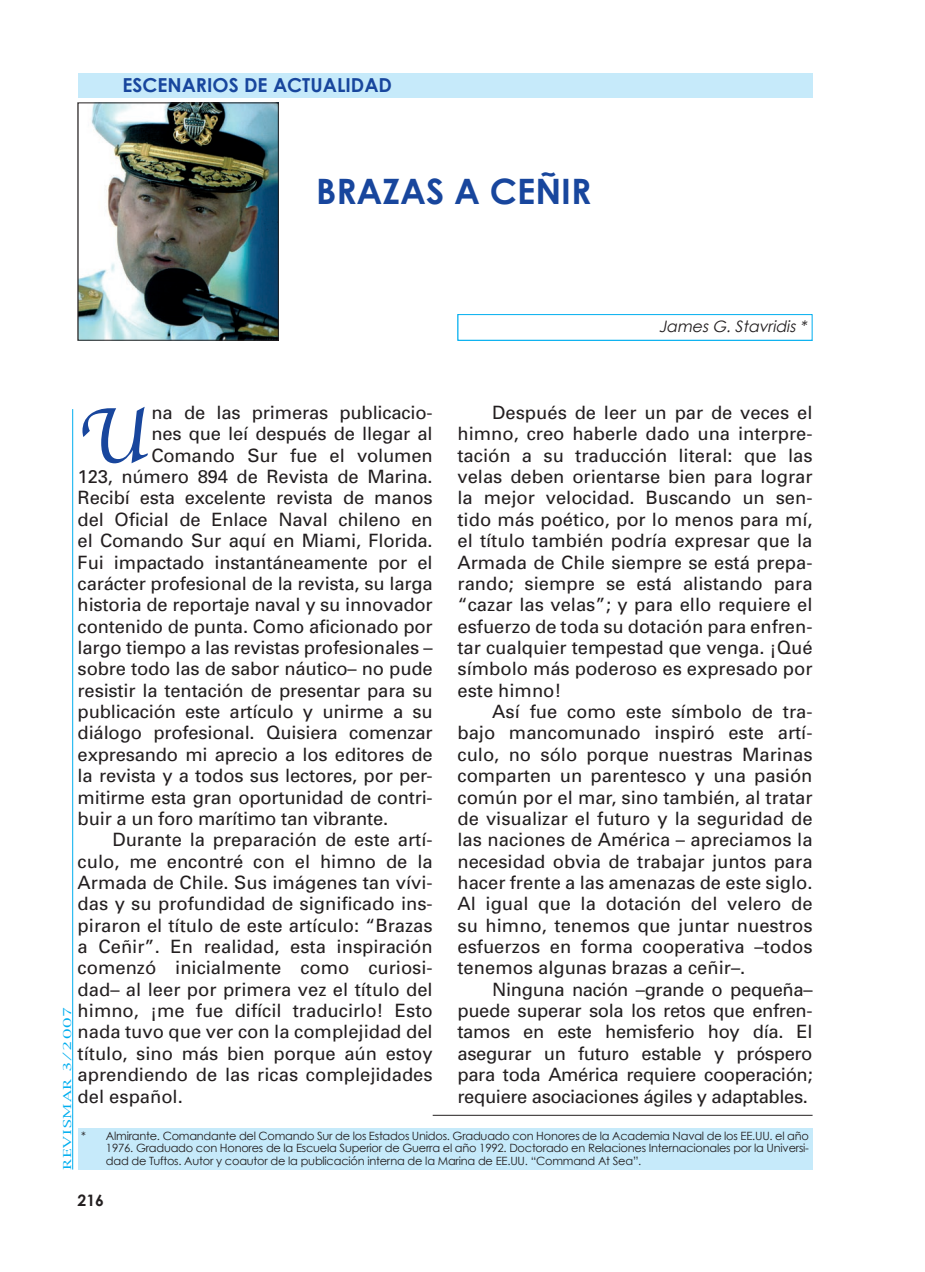
<style>
.page{position:relative;width:925px;height:1272px;background:#fff}
.page>*{position:absolute;margin:0;border:0;box-sizing:border-box;transform-origin:0 0}
.t1{font:81.38px "Apple Chancery";color:#18469d}
.t2{font:700 35px "Century Gothic";color:#18469d}
.t3{font:700 19.25px "Century Gothic";color:#18469d}
.t4{font:18.38px/21.3px "Univers";letter-spacing:-.01em;color:#231f20;text-align:justify}
.t5{font:italic 15.75px "Century Gothic";color:#231f20}
.t6{font:700 15.75px "Century Gothic";color:#231f20}
.t7{font:11.38px/12.2px "Century Gothic";letter-spacing:-.02em;color:#231f20;text-align:justify}
.t8{font:10.5px "New York";letter-spacing:.05em;color:#00aeef;scale:1.5 1}
</style>
<div class="page">
<hr style="left:72px;top:409px;width:1px;height:760px;background:#00aeef">
<div style="left:457px;top:314px;width:355px;height:26px;border:1px solid #00aeef"></div>
<div style="left:78px;top:73px;width:734px;height:24px;background:#c6eafa"></div>
<div style="left:78px;top:1128px;width:734px;height:41px;background:#c6eafa"></div>
<hr style="left:432px;top:1114px;width:380px;height:1px;background:#231f20">
<img style="left:80px;top:104px;width:196px;height:234px">
<div style="left:78px;top:102px;width:200px;height:238px;border:1px solid #231f20"></div>
<p class="t3" style="left:122px;top:73px;width:271px">ESCENARIOS DE ACTUALIDAD</p>
<h2 class="t2" style="left:316px;top:170px;width:277px">BRAZAS A CEÑIR</h2>
<p class="t5" style="left:658px;top:316px;width:152px">James G. Stavridis *</p>
<h1 class="t1" style="left:78px;top:370px;width:71px">U</h1>
<p class="t4" style="left:151px;top:402px;width:283px">na de las primeras publicacio-</p>
<p class="t4" style="left:457px;top:402px;width:356px;text-indent:35px">Después de leer un par de veces el himno, creo haberle dado una interpre&shy;tación a su traducción literal: que las velas deben orientarse bien para lograr la mejor velocidad. Buscando un sen&shy;tido más poético, por lo menos para mí, el título también podría expresar que la Armada de Chile siempre se está prepa&shy;rando; siempre se está alistando para “cazar las velas”; y para ello requiere el esfuerzo de toda su dotación para enfren&shy;tar cualquier tempestad que venga. ¡Qué símbolo más poderoso es expresado por este himno!</p>
<p class="t4" style="left:457px;top:701px;width:356px;text-indent:35px">Así fue como este símbolo de tra&shy;bajo mancomunado inspiró este artí&shy;culo, no sólo porque nuestras Marinas comparten un parentesco y una pasión común por el mar, sino también, al tratar de visualizar el futuro y la seguridad de las naciones de América – apreciamos la necesidad obvia de trabajar juntos para hacer frente a las amenazas de este siglo.<br>Al igual que la dotación del velero de su himno, tenemos que juntar nuestros esfuerzos en forma cooperativa –todos tenemos algunas brazas a ceñir–.</p>
<p class="t4" style="left:457px;top:978px;width:356px;text-indent:35px">Ninguna nación –grande o pequeña– puede superar sola los retos que enfren&shy;tamos en este hemisferio hoy día. El asegurar un futuro estable y próspero para toda América requiere cooperación; requiere asociaciones ágiles y adaptables.</p>
<p class="t4" style="left:151px;top:423px;width:283px">nes que leí después de llegar al</p>
<p class="t4" style="left:151px;top:444px;width:283px">Comando Sur fue el volumen</p>
<p class="t4" style="left:78px;top:466px;width:356px">123, número 894 de Revista de Marina.</p>
<p class="t4" style="left:78px;top:487px;width:356px">Recibí esta excelente revista de manos</p>
<p class="t4" style="left:78px;top:509px;width:356px">del Oficial de Enlace Naval chileno en</p>
<p class="t4" style="left:78px;top:530px;width:356px">el Comando Sur aquí en Miami, Florida.</p>
<p class="t4" style="left:78px;top:551px;width:356px">Fui impactado instantáneamente por el</p>
<p class="t4" style="left:78px;top:573px;width:356px">carácter profesional de la revista, su larga</p>
<p class="t4" style="left:78px;top:594px;width:356px">historia de reportaje naval y su innovador</p>
<p class="t4" style="left:78px;top:615px;width:356px">contenido de punta. Como aficionado por</p>
<p class="t4" style="left:78px;top:637px;width:356px">largo tiempo a las revistas profesionales –</p>
<p class="t4" style="left:78px;top:658px;width:356px">sobre todo las de sabor náutico– no pude</p>
<p class="t4" style="left:78px;top:679px;width:356px">resistir la tentación de presentar para su</p>
<p class="t4" style="left:78px;top:701px;width:356px">publicación este artículo y unirme a su</p>
<p class="t4" style="left:78px;top:722px;width:356px">diálogo profesional. Quisiera comenzar</p>
<p class="t4" style="left:78px;top:743px;width:356px">expresando mi aprecio a los editores de</p>
<p class="t4" style="left:78px;top:765px;width:356px">la revista y a todos sus lectores, por per-</p>
<p class="t4" style="left:78px;top:786px;width:356px">mitirme esta gran oportunidad de contri-</p>
<p class="t4" style="left:78px;top:807px;width:312px">buir a un foro marítimo tan vibrante.</p>
<p class="t4" style="left:112px;top:829px;width:321px">Durante la preparación de este artí-</p>
<p class="t4" style="left:78px;top:850px;width:356px">culo, me encontré con el himno de la</p>
<p class="t4" style="left:78px;top:871px;width:356px">Armada de Chile. Sus imágenes tan vívi-</p>
<p class="t4" style="left:78px;top:893px;width:356px">das y su profundidad de significado ins-</p>
<p class="t4" style="left:78px;top:914px;width:356px">piraron el título de este artículo: “Brazas</p>
<p class="t4" style="left:78px;top:936px;width:356px">a Ceñir”. En realidad, esta inspiración</p>
<p class="t4" style="left:78px;top:957px;width:356px">comenzó inicialmente como curiosi-</p>
<p class="t4" style="left:78px;top:978px;width:356px">dad– al leer por primera vez el título del</p>
<p class="t4" style="left:78px;top:1000px;width:356px">himno, ¡me fue difícil traducirlo! Esto</p>
<p class="t4" style="left:78px;top:1021px;width:356px">nada tuvo que ver con la complejidad del</p>
<p class="t4" style="left:78px;top:1042px;width:356px">título, sino más bien porque aún estoy</p>
<p class="t4" style="left:78px;top:1064px;width:356px">aprendiendo de las ricas complejidades</p>
<p class="t4" style="left:78px;top:1085px;width:107px">del español.</p>
<p class="t8" style="left:61px;top:1169px;width:110px;rotate:-90deg">REVISMAR 3/2007</p>
<p class="t7" style="left:106px;top:1129px;width:704px;text-indent:-25px">* Almirante. Comandante del Comando Sur de los Estados Unidos. Graduado con Honores de la Academia Naval de los EE.UU. el año 1976. Graduado con Honores de la Escuela Superior de Guerra el año 1992. Doctorado en Relaciones Internacionales por la Universi&shy;dad de Tuftos. Autor y coautor de la publicación interna de la Marina de EE.UU. “Command At Sea”.</p>
<p class="t6" style="left:78px;top:1190px;width:28px">216</p>
</div>
